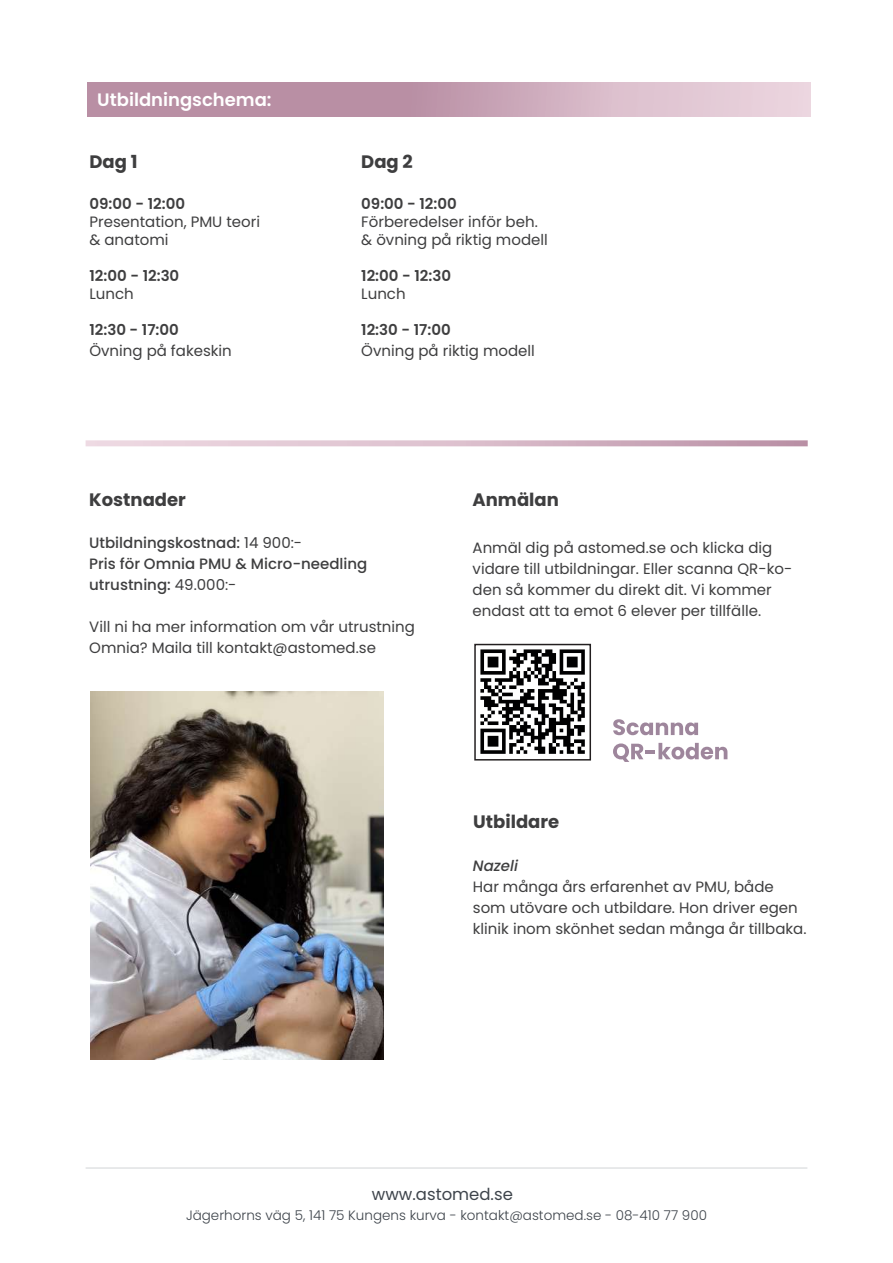
<style>
.page{position:relative;width:893px;height:1263px;background:#fff}
.page>*{position:absolute;margin:0;border:0;box-sizing:border-box;transform-origin:0 0}
.t1{font:700 18px "Poppins";color:#3e3e3f}
.t2{font:600 18px "Poppins";color:#fff}
.t3{font:16.5px "Poppins";color:#3e444b}
.t4{font:15px/21px "Poppins";color:#3e3e3f}
.t5{font:500 15px/21px "Poppins";color:#3e3e3f}
.t6{font:600 15px "Poppins";color:#3e3e3f}
.t7{font:italic 500 15px "Poppins";color:#3e3e3f}
.t8{font:300 13.5px "Poppins";color:#3e444b}
.s1{font-weight:400}
</style>
<div class="page">
<hr style="left:86px;top:1167px;width:721px;height:2px;background:#626973">
<svg style="left:86px;top:440px;width:722px;height:6px;background:#dabecb"></svg>
<svg style="left:88px;top:82px;width:722px;height:34px;background:#c9a5b7"></svg>
<img style="left:474px;top:643px;width:117px;height:118px">
<div style="left:474px;top:644px;width:117px;height:116px;border:2px solid #231f20"></div>
<svg style="left:613px;top:719px;width:85px;height:16px"></svg>
<svg style="left:613px;top:743px;width:114px;height:19px"></svg>
<img style="left:91px;top:691px;width:293px;height:368px">
<p class="t2" style="left:97px;top:89px;width:176px">Utbildningschema:</p>
<p class="t1" style="left:89px;top:151px;width:50px">Dag 1</p>
<p class="t1" style="left:361px;top:151px;width:53px">Dag 2</p>
<p class="t6" style="left:361px;top:195px;width:97px">09:00 - 12:00</p>
<p class="t4" style="left:361px;top:213px;width:188px;line-height:18px">Förberedelser inför beh. &amp; övning på riktig modell</p>
<p class="t6" style="left:361px;top:267px;width:91px">12:00 - 12:30</p>
<p class="t4" style="left:361px;top:284px;width:46px">Lunch</p>
<p class="t6" style="left:361px;top:321px;width:91px">12:30 - 17:00</p>
<p class="t4" style="left:361px;top:341px;width:175px">Övning på riktig modell</p>
<p class="t6" style="left:89px;top:195px;width:97px">09:00 - 12:00</p>
<p class="t4" style="left:89px;top:213px;width:172px;line-height:18px">Presentation, PMU teori &amp; anatomi</p>
<p class="t6" style="left:89px;top:267px;width:91px">12:00 - 12:30</p>
<p class="t4" style="left:89px;top:284px;width:46px">Lunch</p>
<p class="t6" style="left:89px;top:321px;width:91px">12:30 - 17:00</p>
<p class="t4" style="left:89px;top:341px;width:144px">Övning på fakeskin</p>
<p class="t1" style="left:89px;top:489px;width:98px">Kostnader</p>
<p class="t5" style="left:89px;top:533px;width:280px">Utbildningskostnad: <span class="s1">14 900:-<br></span>Pris för Omnia PMU &amp; Micro-needling utrustning: <span class="s1">49.000:-</span></p>
<p class="t4" style="left:89px;top:617px;width:327px">Vill ni ha mer information om vår utrustning<br>Omnia? Maila till kontakt@astomed.se</p>
<p class="t1" style="left:473px;top:489px;width:88px">Anmälan</p>
<p class="t4" style="left:473px;top:538px;width:321px">Anmäl dig på astomed.se och klicka dig vidare till utbildningar. Eller scanna QR-ko&shy;den så kommer du direkt dit. Vi kommer endast att ta emot 6 elever per tillfälle.</p>
<p class="t1" style="left:473px;top:812px;width:88px">Utbildare</p>
<p class="t7" style="left:473px;top:857px;width:47px">Nazeli</p>
<p class="t4" style="left:473px;top:876px;width:335px">Har många års erfarenhet av PMU, både som utövare och utbildare. Hon driver egen klinik inom skönhet sedan många år tillbaka.</p>
<p class="t3" style="left:372px;top:1184px;width:143px">www.astomed.se</p>
<p class="t8" style="left:186px;top:1207px;width:522px">Jägerhorns väg 5, 141 75 Kungens kurva - kontakt@astomed.se - 08-410 77 900</p>
</div>
